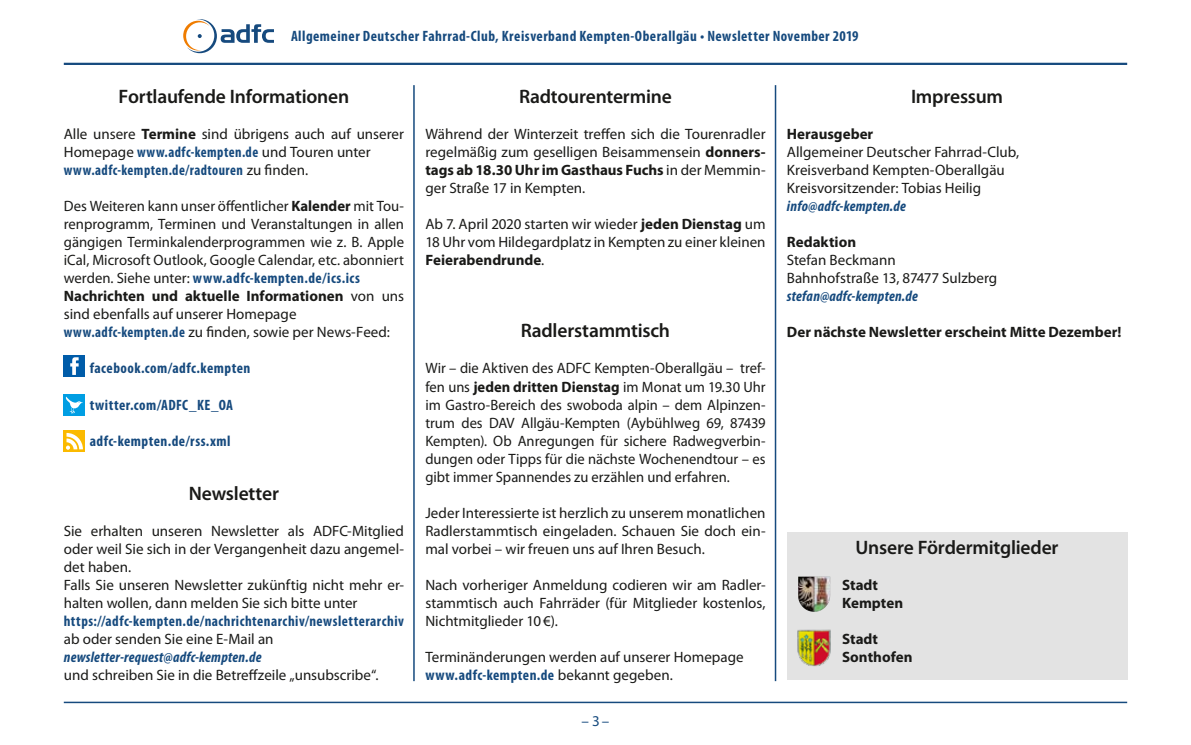
<style>
.page{position:relative;width:1191px;height:745px;background:#fff}
.page>*{position:absolute;margin:0;border:0;box-sizing:border-box;transform-origin:0 0}
.t1{font:600 19.5px "Myriad Pro";letter-spacing:-.01em;color:#1a1a18}
.t2{font:15px/18px "Myriad Pro";color:#1a1a18}
.t3{font:700 condensed 15px "Myriad Pro";letter-spacing:.03em;color:#164a7e}
.t4{font:700 15px/18px "Myriad Pro";color:#1a1a18}
.t5{font:italic 700 condensed 15px "Myriad Pro";letter-spacing:.015em;color:#164a7e}
.t6{font:15px "Myriad Pro";color:#164a7e}
.s1{font-weight:700}
.s2{font-weight:700;font-stretch:condensed;color:#164a7e}
</style>
<div class="page">
<hr style="left:64px;top:63px;width:1063px;height:2px;background:#164a7e">
<hr style="left:64px;top:701px;width:1063px;height:1px;background:#164a7e">
<svg style="left:183px;top:19px;width:91px;height:34px"></svg>
<hr style="left:413px;top:85px;width:2px;height:595px;background:#164a7e">
<hr style="left:774px;top:85px;width:2px;height:595px;background:#164a7e">
<div style="left:64px;top:355px;width:21px;height:21px;background:#005ca9"></div>
<svg style="left:70px;top:357px;width:9px;height:17px"></svg>
<div style="left:64px;top:394px;width:21px;height:21px;background:#009ee3"></div>
<svg style="left:66px;top:396px;width:17px;height:17px"></svg>
<svg style="left:64px;top:430px;width:21px;height:21px"></svg>
<svg style="left:66px;top:432px;width:17px;height:17px"></svg>
<div style="left:787px;top:531px;width:340px;height:148px;background:#e3e3e3"></div>
<img style="left:798px;top:576px;width:28px;height:35px">
<img style="left:797px;top:629px;width:34px;height:38px">
<p class="t3" style="left:291px;top:27px;width:569px">Allgemeiner Deutscher Fahrrad-Club, Kreisverband Kempten-Oberallgäu • Newsletter November 2019</p>
<h1 class="t1" style="left:119px;top:84px;width:232px">Fortlaufende Informationen</h1>
<p class="t2" style="left:64px;top:125px;width:342px">Alle unsere <span class="s1">Termine</span> sind übrigens auch auf unserer<br>Homepage <span class="s2">www.adfc-kempten.de</span> und Touren unter <span class="s2">www.adfc-kempten.de/radtouren</span> zu finden.</p>
<p class="t2" style="left:64px;top:197px;width:342px">Des Weiteren kann unser öffentlicher <span class="s1">Kalender</span> mit Tou&shy;renprogramm, Terminen und Veranstaltungen in allen gängigen Terminkalenderprogrammen wie z. B. Apple iCal, Microsoft Outlook, Google Calendar, etc. abonniert werden. Siehe unter: <span class="s2">www.adfc-kempten.de/ics.ics </span><span class="s1">Nachrichten und aktuelle Informationen</span> von uns sind ebenfalls auf unserer Homepage <span class="s2">www.adfc-kempten.de</span> zu finden, sowie per News-Feed:</p>
<p class="t3" style="left:90px;top:359px;width:162px">facebook.com/adfc.kempten</p>
<p class="t3" style="left:90px;top:395px;width:145px">twitter.com/ADFC_KE_OA</p>
<p class="t3" style="left:90px;top:431px;width:142px">adfc-kempten.de/rss.xml</p>
<h1 class="t1" style="left:189px;top:480px;width:92px">Newsletter</h1>
<p class="t2" style="left:64px;top:521px;width:342px">Sie erhalten unseren Newsletter als ADFC-Mitglied oder weil Sie sich in der Vergangenheit dazu angemel&shy;det haben.<br>Falls Sie unseren Newsletter zukünftig nicht mehr er&shy;halten wollen, dann melden Sie sich bitte unter</p>
<p class="t3" style="left:64px;top:611px;width:342px">https://adfc-kempten.de/nachrichtenarchiv/newsletterarchiv</p>
<p class="t2" style="left:64px;top:629px;width:211px">ab oder senden Sie eine E-Mail an</p>
<p class="t5" style="left:64px;top:647px;width:199px">newsletter-request@adfc-kempten.de</p>
<p class="t2" style="left:64px;top:665px;width:316px">und schreiben Sie in die Betreffzeile „unsubscribe“.</p>
<h1 class="t1" style="left:519px;top:84px;width:154px">Radtourentermine</h1>
<p class="t2" style="left:425px;top:125px;width:342px;text-align:justify">Während der Winterzeit treffen sich die Tourenradler regelmäßig zum geselligen Beisammensein <span class="s1">donners&shy;tags ab 18.30 Uhr im Gasthaus Fuchs</span> in der Memmin&shy;ger Straße 17 in Kempten.</p>
<p class="t2" style="left:425px;top:215px;width:342px;text-align:justify">Ab 7. April 2020 starten wir wieder <span class="s1">jeden Dienstag</span> um 18 Uhr vom Hildegardplatz in Kempten zu einer kleinen <span class="s1">Feierabendrunde</span>.</p>
<h1 class="t1" style="left:521px;top:318px;width:151px">Radlerstammtisch</h1>
<p class="t2" style="left:425px;top:359px;width:342px;text-align:justify">Wir – die Aktiven des ADFC Kempten-Oberallgäu – tref&shy;fen uns <span class="s1">jeden dritten Dienstag</span> im Monat um 19.30 Uhr im Gastro-Bereich des swoboda alpin – dem Alpinzen&shy;trum des DAV Allgäu-Kempten (Aybühlweg 69, 87439<br>Kempten). Ob Anregungen für sichere Radwegverbin&shy;dungen oder Tipps für die nächste Wochenendtour – es gibt immer Spannendes zu erzählen und erfahren.</p>
<p class="t2" style="left:425px;top:503px;width:342px;text-align:justify">Jeder Interessierte ist herzlich zu unserem monatlichen Radlerstammtisch eingeladen. Schauen Sie doch ein&shy;mal vorbei – wir freuen uns auf Ihren Besuch.</p>
<p class="t2" style="left:425px;top:575px;width:342px;text-align:justify">Nach vorheriger Anmeldung codieren wir am Radler&shy;stammtisch auch Fahrräder (für Mitglieder kostenlos, Nichtmitglieder 10€).</p>
<p class="t2" style="left:425px;top:647px;width:320px">Terminänderungen werden auf unserer Homepage <span class="s2">www.adfc-kempten.de</span> bekannt gegeben.</p>
<p class="t6" style="left:581px;top:711px;width:29px">– 3–</p>
<h1 class="t1" style="left:911px;top:84px;width:94px">Impressum</h1>
<p class="t4" style="left:787px;top:124px;width:88px">Herausgeber</p>
<p class="t2" style="left:787px;top:143px;width:234px">Allgemeiner Deutscher Fahrrad-Club,<br>Kreisverband Kempten-Oberallgäu<br>Kreisvorsitzender: Tobias Heilig</p>
<p class="t5" style="left:787px;top:197px;width:121px">info@adfc-kempten.de</p>
<p class="t4" style="left:787px;top:232px;width:71px">Redaktion</p>
<p class="t2" style="left:787px;top:251px;width:212px">Stefan Beckmann<br>Bahnhofstraße 13, 87477 Sulzberg</p>
<p class="t5" style="left:787px;top:287px;width:133px">stefan@adfc-kempten.de</p>
<p class="t4" style="left:787px;top:322px;width:336px">Der nächste Newsletter erscheint Mitte Dezember!</p>
<h1 class="t1" style="left:855px;top:534px;width:204px">Unsere Fördermitglieder</h1>
<p class="t4" style="left:842px;top:574px;width:62px">Stadt<br>Kempten</p>
<p class="t4" style="left:842px;top:628px;width:72px">Stadt<br>Sonthofen</p>
</div>
